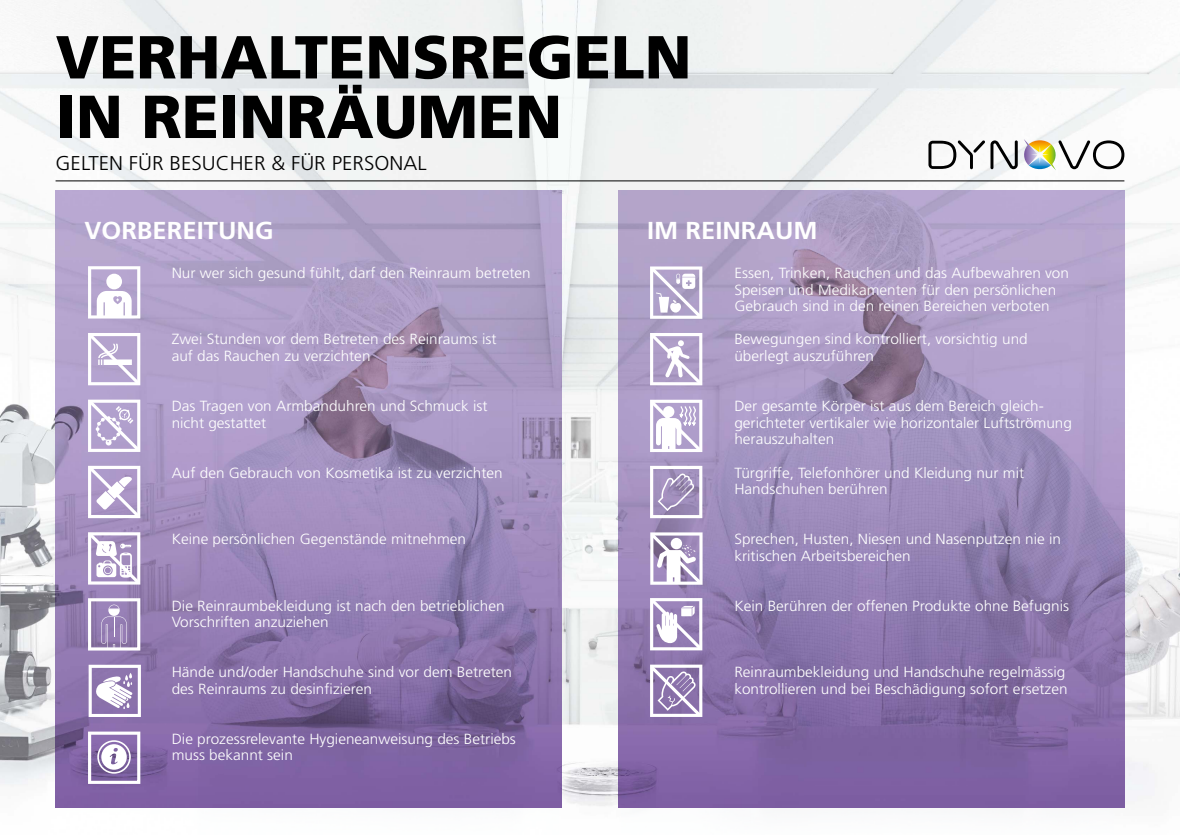
<style>
.page{position:relative;width:1180px;height:835px;background:#fff}
.page>*{position:absolute;margin:0;border:0;box-sizing:border-box;transform-origin:0 0}
.t1{font:900 60.55px/59.5px "Frutiger LT Std";color:#000}
.t2{font:700 24.5px "Frutiger LT Std";color:#fff;scale:1.04 1}
.t3{font:300 19.95px "Frutiger LT Std";color:#000;scale:1.04 1}
.t4{font:300 14.7px/16.6px "Frutiger LT Std";color:#fff;scale:1.04 1}
</style>
<div class="page">
<img style="left:0;top:0;width:1180px;height:194px">
<img style="left:1113px;top:194px;width:67px;height:614px">
<img style="left:559px;top:194px;width:62px;height:614px">
<img style="left:0;top:194px;width:67px;height:614px">
<img style="left:621px;top:807px;width:492px;height:1px">
<img style="left:67px;top:807px;width:492px;height:1px">
<img style="left:55px;top:190px;width:506px;height:617px">
<img style="left:618px;top:190px;width:506px;height:617px">
<svg style="left:650px;top:266px;width:52px;height:53px"></svg>
<svg style="left:650px;top:333px;width:52px;height:52px"></svg>
<svg style="left:650px;top:399px;width:52px;height:53px"></svg>
<svg style="left:650px;top:466px;width:52px;height:52px"></svg>
<svg style="left:650px;top:532px;width:52px;height:52px"></svg>
<svg style="left:650px;top:598px;width:52px;height:52px"></svg>
<svg style="left:650px;top:664px;width:52px;height:52px"></svg>
<svg style="left:88px;top:333px;width:52px;height:52px"></svg>
<svg style="left:88px;top:399px;width:52px;height:53px"></svg>
<svg style="left:88px;top:465px;width:52px;height:53px"></svg>
<svg style="left:88px;top:532px;width:52px;height:52px"></svg>
<svg style="left:88px;top:598px;width:52px;height:52px"></svg>
<svg style="left:89px;top:664px;width:52px;height:52px"></svg>
<svg style="left:88px;top:731px;width:52px;height:52px"></svg>
<svg style="left:88px;top:266px;width:52px;height:52px"></svg>
<div style="left:106px;top:273px;width:16px;height:16px;background:#fff;border-radius:50%"></div>
<svg style="left:928px;top:139px;width:196px;height:32px"></svg>
<hr style="left:56px;top:181px;width:1068px;height:1px;background:#000">
<h1 class="t1" style="left:56px;top:27px;width:637px">VERHALTENSREGELN<br>IN REINRÄUMEN</h1>
<h3 class="t3" style="left:56px;top:152px;width:358px">GELTEN FÜR BESUCHER &amp; FÜR PERSONAL</h3>
<h2 class="t2" style="left:84px;top:216px;width:183px">VORBEREITUNG</h2>
<h2 class="t2" style="left:647px;top:216px;width:166px">IM REINRAUM</h2>
<p class="t4" style="left:172px;top:264px;width:347px">Nur wer sich gesund fühlt, darf den Reinraum betreten</p>
<p class="t4" style="left:734px;top:265px;width:323px">Essen, Trinken, Rauchen und das Aufbewahren von<br>Speisen und Medikamenten für den persönlichen<br>Gebrauch sind in den reinen Bereichen verboten</p>
<p class="t4" style="left:734px;top:331px;width:283px">Bewegungen sind kontrolliert, vorsichtig und überlegt auszuführen</p>
<p class="t4" style="left:734px;top:397px;width:326px">Der gesamte Körper ist aus dem Bereich gleich&shy;gerichteter vertikaler wie horizontaler Luftströmung herauszuhalten</p>
<p class="t4" style="left:734px;top:464px;width:280px">Türgriffe, Telefonhörer und Kleidung nur mit<br>Handschuhen berühren</p>
<p class="t4" style="left:734px;top:530px;width:316px">Sprechen, Husten, Niesen und Nasenputzen nie in kritischen Arbeitsbereichen</p>
<p class="t4" style="left:734px;top:597px;width:323px">Kein Berühren der offenen Produkte ohne Befugnis</p>
<p class="t4" style="left:172px;top:331px;width:314px">Zwei Stunden vor dem Betreten des Reinraums ist auf das Rauchen zu verzichten</p>
<p class="t4" style="left:172px;top:397px;width:305px">Das Tragen von Armbanduhren und Schmuck ist nicht gestattet</p>
<p class="t4" style="left:172px;top:464px;width:320px">Auf den Gebrauch von Kosmetika ist zu verzichten</p>
<p class="t4" style="left:172px;top:530px;width:285px">Keine persönlichen Gegenstände mitnehmen</p>
<p class="t4" style="left:172px;top:597px;width:321px">Die Reinraumbekleidung ist nach den betrieblichen<br>Vorschriften anzuziehen</p>
<p class="t4" style="left:172px;top:664px;width:329px">Hände und/oder Handschuhe sind vor dem Betreten des Reinraums zu desinfizieren</p>
<p class="t4" style="left:172px;top:730px;width:332px">Die prozessrelevante Hygieneanweisung des Betriebs muss bekannt sein</p>
<p class="t4" style="left:734px;top:663px;width:322px">Reinraumbekleidung und Handschuhe regelmässig kontrollieren und bei Beschädigung sofort ersetzen</p>
</div>
